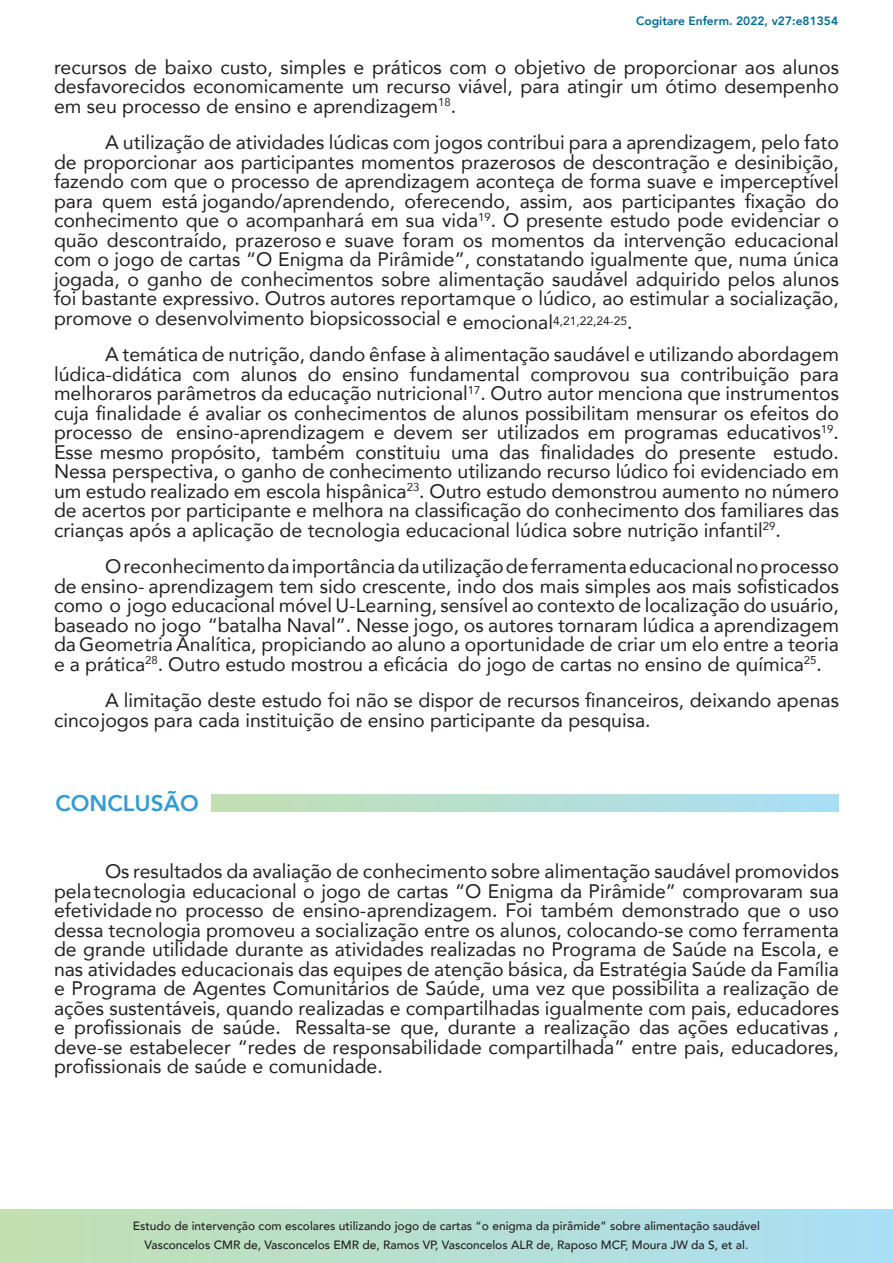
<style>
.page{position:relative;width:893px;height:1263px;background:#fff}
.page>*{position:absolute;margin:0;border:0;box-sizing:border-box;transform-origin:0 0}
.t1{font:800 22.5px "Avenir";color:#349bd3}
.TEXTO{font:19.5px/19.5px "Avenir";color:#231f20;text-align:justify}
.t2{font:500 12px/18.6px "Avenir";color:#231f20;text-align:center}
.t3{font:800 12px "Avenir";color:#006c95}
.s1{font-size:12px}
</style>
<div class="page">
<svg style="left:0;top:1209px;width:893px;height:54px;background:#b6dfd2"></svg>
<div style="left:211px;top:795px;width:628px;height:16px;background:linear-gradient(to right,#c2dfb1,#a9dff7)"></div>
<p class="t3" style="left:636px;top:10px;width:203px">Cogitare Enferm. 2022, v27:e81354</p>
<p class="TEXTO" style="left:54px;top:56px;width:786px">recursos de baixo custo, simples e práticos com o objetivo de proporcionar aos alunos desfavorecidos economicamente um recurso viável, para atingir um ótimo desempenho em seu processo de ensino e aprendizagem<sup>18</sup>.</p>
<p class="TEXTO" style="left:54px;top:132px;width:786px;text-indent:51px">A utilização de atividades lúdicas com jogos contribui para a aprendizagem, pelo fato de proporcionar aos participantes momentos prazerosos de descontração e desinibição, fazendo com que o processo de aprendizagem aconteça de forma suave e imperceptível para quem está jogando/aprendendo, oferecendo, assim, aos participantes fixação do conhecimento que o acompanhará em sua vida<sup>19</sup>. O presente estudo pode evidenciar o quão descontraído, prazeroso e suave foram os momentos da intervenção educacional com o jogo de cartas “O Enigma da Pirâmide”, constatando igualmente que, numa única jogada, o ganho de conhecimentos sobre alimentação saudável adquirido pelos alunos foi bastante expressivo. Outros autores reportam que o lúdico, ao estimular a socialização, promove o desenvolvimento biopsicossocial e emocional<span class="s1">4,21,22,24-25</span>.</p>
<p class="TEXTO" style="left:54px;top:344px;width:786px;text-indent:51px">A temática de nutrição, dando ênfase à alimentação saudável e utilizando abordagem lúdica-didática com alunos do ensino fundamental comprovou sua contribuição para melhorar os parâmetros da educação nutricional<sup>17</sup>. Outro autor menciona que instrumentos cuja finalidade é avaliar os conhecimentos de alunos possibilitam mensurar os efeitos do processo de ensino-aprendizagem e devem ser utilizados em programas educativos<sup>19</sup>.<br>Esse mesmo propósito, também constituiu uma das finalidades do presente estudo.<br>Nessa perspectiva, o ganho de conhecimento utilizando recurso lúdico foi evidenciado em um estudo realizado em escola hispânica<sup>23</sup>. Outro estudo demonstrou aumento no número de acertos por participante e melhora na classificação do conhecimento dos familiares das crianças após a aplicação de tecnologia educacional lúdica sobre nutrição infantil<sup>29</sup>.</p>
<p class="TEXTO" style="left:54px;top:556px;width:786px;text-indent:51px">O reconhecimento da importância da utilização de ferramenta educacional no processo de ensino- aprendizagem tem sido crescente, indo dos mais simples aos mais sofisticados como o jogo educacional móvel U-Learning, sensível ao contexto de localização do usuário, baseado no jogo “batalha Naval”. Nesse jogo, os autores tornaram lúdica a aprendizagem da Geometria Analítica, propiciando ao aluno a oportunidade de criar um elo entre a teoria e a prática<sup>28</sup>. Outro estudo mostrou a eficácia do jogo de cartas no ensino de química<sup>25</sup>.</p>
<p class="TEXTO" style="left:54px;top:690px;width:786px;text-indent:51px">A limitação deste estudo foi não se dispor de recursos financeiros, deixando apenas cinco jogos para cada instituição de ensino participante da pesquisa.</p>
<p class="t1" style="left:55px;top:783px;width:145px">CONCLUSÃO</p>
<p class="TEXTO" style="left:54px;top:861px;width:786px;text-indent:51px">Os resultados da avaliação de conhecimento sobre alimentação saudável promovidos pela tecnologia educacional o jogo de cartas “O Enigma da Pirâmide” comprovaram sua efetividade no processo de ensino-aprendizagem. Foi também demonstrado que o uso dessa tecnologia promoveu a socialização entre os alunos, colocando-se como ferramenta de grande utilidade durante as atividades realizadas no Programa de Saúde na Escola, e nas atividades educacionais das equipes de atenção básica, da Estratégia Saúde da Família e Programa de Agentes Comunitários de Saúde, uma vez que possibilita a realização de ações sustentáveis, quando realizadas e compartilhadas igualmente com pais, educadores e profissionais de saúde. Ressalta-se que, durante a realização das ações educativas , deve-se estabelecer “redes de responsabilidade compartilhada” entre pais, educadores, profissionais de saúde e comunidade.</p>
<p class="t2" style="left:133px;top:1216px;width:629px">Estudo de intervenção com escolares utilizando jogo de cartas “o enigma da pirâmide” sobre alimentação saudável<br>Vasconcelos CMR de, Vasconcelos EMR de, Ramos VP, Vasconcelos ALR de, Raposo MCF, Moura JW da S, et al.</p>
</div>
